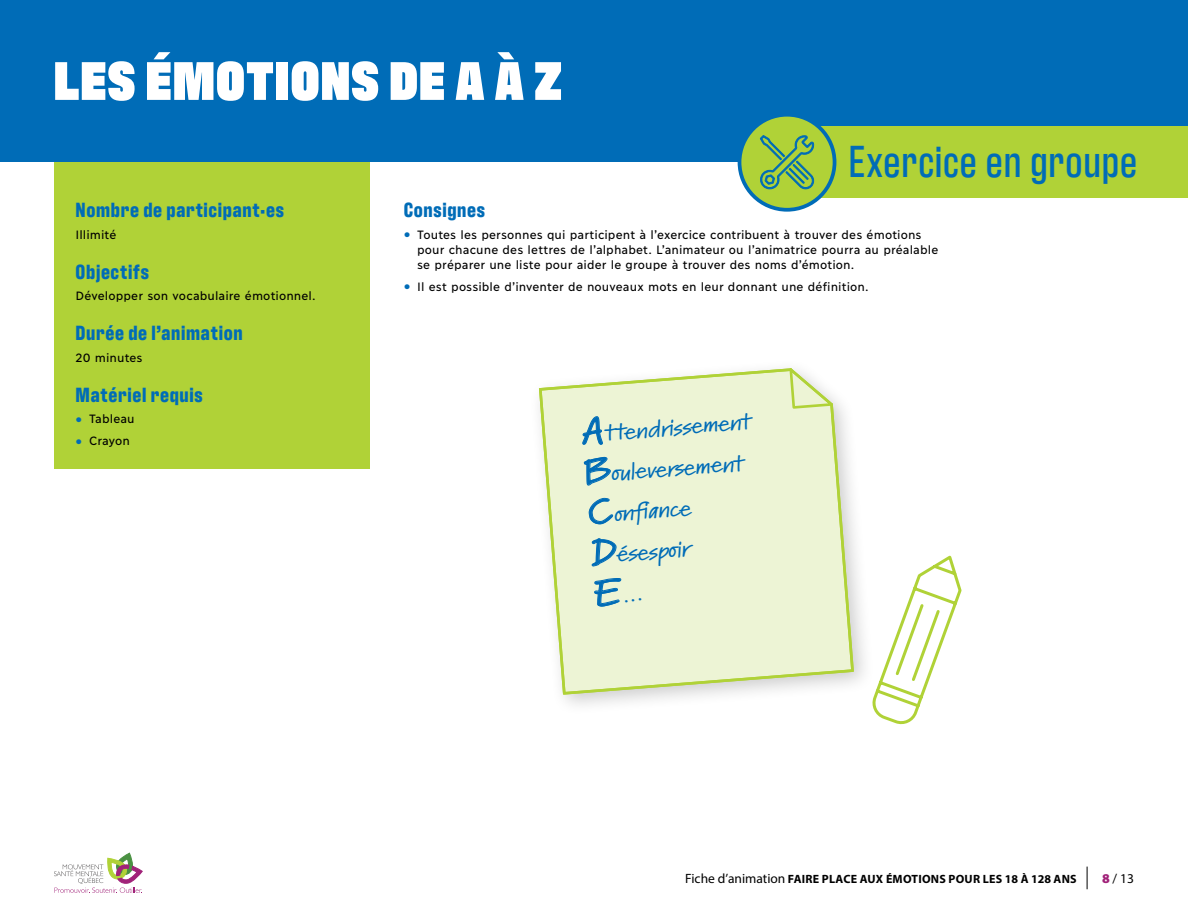
<style>
.page{position:relative;width:1188px;height:918px;background:#fff}
.page>*{position:absolute;margin:0;border:0;box-sizing:border-box;transform-origin:0 0}
.t1{font:800 55.5px "Antarctican Headline";letter-spacing:.025em;color:#fff}
.t2{font:500 45.9px "Antarctican Headline";letter-spacing:.02em;color:#006cb7}
.t3{font:700 21px "Antarctican Headline";letter-spacing:.03em;color:#006cb7}
.t4{font:600 expanded 20.25px/40.7px "Kremlin Pro";color:#006cb7}
.t5{font:13.5px "Myriad Pro";color:#000}
.t6{font:12px/15px "Ilisarniq";letter-spacing:.01em;color:#000}
.t7{font:700 12px "Myriad Pro";letter-spacing:.02em;color:#000}
.s1{font-weight:900;font-size:18px;color:#006cb7}
.s2{font-size:33.75px}
.s3{font-weight:400;font-size:13.5px}
.s4{font-weight:900;color:#a12279}
</style>
<div class="page">
<svg style="left:54px;top:853px;width:88px;height:40px"></svg>
<svg style="left:1087px;top:867px;width:1px;height:22px"></svg>
<div style="left:54px;top:156px;width:315px;height:313px;background:#b0d237"></div>
<div style="left:0;top:0;width:1188px;height:162px;background:#006cb7"></div>
<div style="left:772px;top:127px;width:416px;height:71px;background:#b0d237"></div>
<div style="left:740px;top:115px;width:95px;height:95px;background:#b0d237;border-radius:50%"></div>
<div style="left:738px;top:113px;width:98px;height:99px;border:4px solid #006cb7;border-radius:50%"></div>
<svg style="left:759px;top:135px;width:56px;height:55px"></svg>
<div style="left:528px;top:357px;width:348px;height:359px;background:#000;opacity:.2"></div>
<svg style="left:538px;top:364px;width:317px;height:332px;background:#ecf2d4"></svg>
<svg style="left:872px;top:553px;width:90px;height:172px"></svg>
<h1 class="t1" style="left:54px;top:40px;width:509px">LES ÉMOTIONS DE A À Z</h1>
<h2 class="t2" style="left:849px;top:129px;width:290px">Exercice en groupe</h2>
<h3 class="t3" style="left:76px;top:195px;width:210px">Nombre de participant·es</h3>
<p class="t6" style="left:76px;top:226px;width:42px">Illimité</p>
<h3 class="t3" style="left:76px;top:256px;width:75px">Objectifs</h3>
<p class="t6" style="left:76px;top:288px;width:242px">Développer son vocabulaire émotionnel.</p>
<h3 class="t3" style="left:76px;top:318px;width:169px">Durée de l’animation</h3>
<p class="t6" style="left:76px;top:349px;width:68px">20 minutes</p>
<h3 class="t3" style="left:76px;top:379px;width:129px">Matériel requis</h3>
<p class="t6" style="left:76px;top:411px;width:61px"><span class="s1">•</span> Tableau</p>
<p class="t6" style="left:76px;top:433px;width:56px"><span class="s1">•</span> Crayon</p>
<h3 class="t3" style="left:404px;top:195px;width:83px">Consignes</h3>
<p class="t6" style="left:417px;top:226px;width:523px;text-indent:-14px"><span class="s1">•</span> Toutes les personnes qui participent à l’exercice contribuent à trouver des émotions pour chacune des lettres de l’alphabet. L’animateur ou l’animatrice pourra au préalable se préparer une liste pour aider le groupe à trouver des noms d’émotion.</p>
<p class="t6" style="left:404px;top:278px;width:467px"><span class="s1">•</span> Il est possible d’inventer de nouveaux mots en leur donnant une définition.</p>
<h3 class="t4" style="left:580px;top:415px;width:173px;rotate:-4deg"><span class="s2">A</span>ttendrissement<br><span class="s2">B</span>ouleversement<br><span class="s2">C</span> onfiance<br><span class="s2">D</span>ésespoir<br><span class="s2">E</span>...</h3>
<p class="t7" style="left:685px;top:871px;width:393px"><span class="s3">Fiche d’animation</span> FAIRE PLACE AUX ÉMOTIONS POUR LES 18 À 128 ANS</p>
<p class="t5" style="left:1102px;top:870px;width:33px"><span class="s4">8</span>/ 13</p>
</div>
